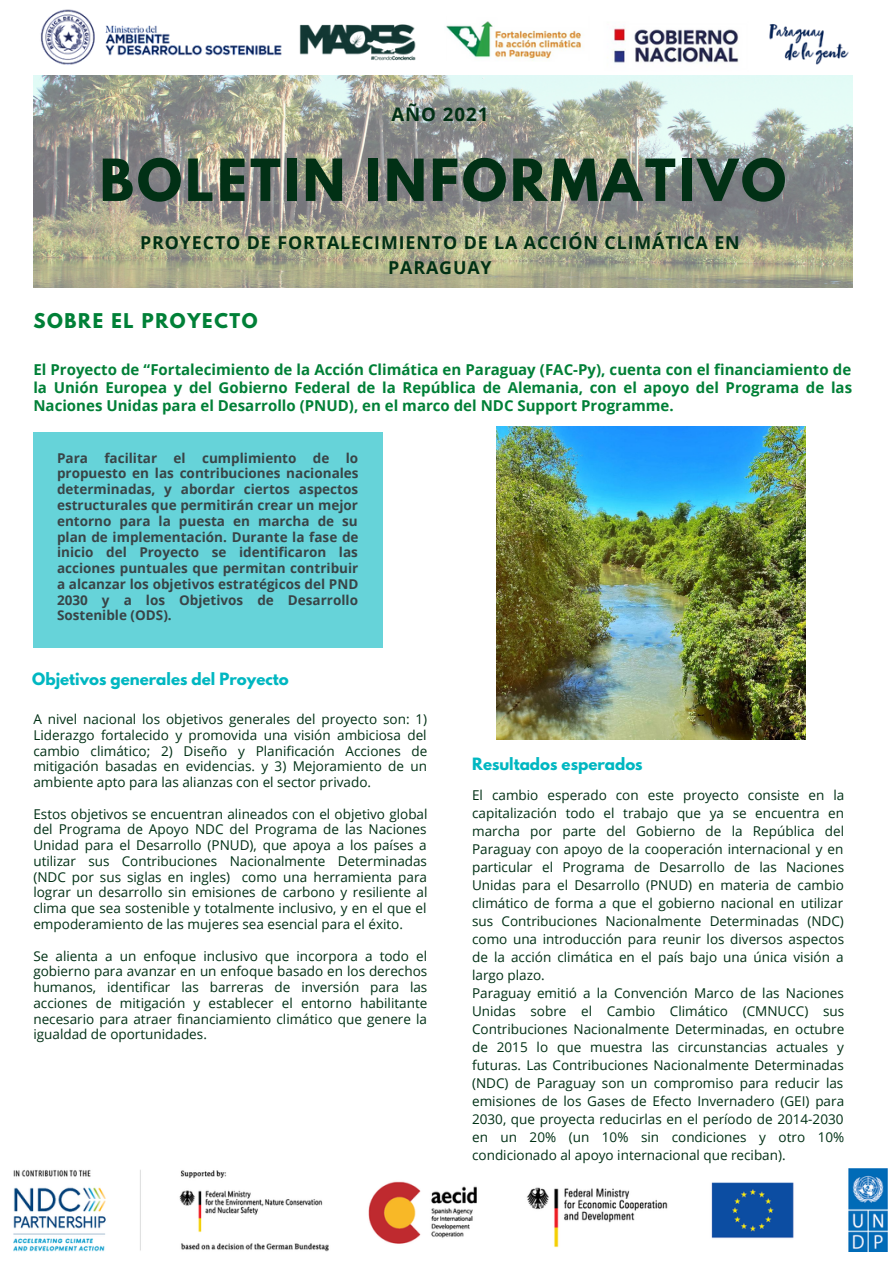
<style>
.page{position:relative;width:894px;height:1264px;background:#fff}
.page>*{position:absolute;margin:0;border:0;box-sizing:border-box;transform-origin:0 0}
.t1{font:700 51.3px "League Spartan";letter-spacing:.06em;color:#013015}
.t2{font:700 18.75px "Open Sans";letter-spacing:.05em;color:#013015}
.t3{font:700 18px "League Spartan";letter-spacing:.09em;color:#008037}
.t4{font:700 17.85px/24.8px "Open Sans";letter-spacing:.05em;color:#013015;text-align:center}
.t5{font:700 15px/18px "Open Sans";color:#008037;text-align:justify}
.t6{font:700 15px "League Spartan";color:#00b7c1}
.t7{font:13.5px/18px "Open Sans";color:#013015;text-align:justify}
.t8{font:700 13.5px/15.8px "Open Sans";color:#394447;text-align:justify}
</style>
<div class="page">
<img style="left:33px;top:83px;width:819px;height:204px">
<img style="left:14px;top:1168px;width:873px;height:83px">
<img style="left:33px;top:9px;width:819px;height:74px">
<div style="left:33px;top:432px;width:349px;height:215px;background:#66d3d9"></div>
<img style="left:496px;top:426px;width:309px;height:313px">
<p class="t2" style="left:391px;top:101px;width:98px">AÑO 2021</p>
<p class="t1" style="left:100px;top:155px;width:687px">BOLETIN INFORMATIVO</p>
<p class="t4" style="left:140px;top:230px;width:601px">PROYECTO DE FORTALECIMIENTO DE LA ACCIÓN CLIMÁTICA EN<br>PARAGUAY</p>
<p class="t3" style="left:33px;top:312px;width:226px">SOBRE EL PROYECTO</p>
<p class="t5" style="left:33px;top:360px;width:820px">El Proyecto de “Fortalecimiento de la Acción Climática en Paraguay (FAC-Py), cuenta con el financiamiento de la Unión Europea y del Gobierno Federal de la República de Alemania, con el apoyo del Programa de las Naciones Unidas para el Desarrollo (PNUD), en el marco del NDC Support Programme.</p>
<p class="t8" style="left:57px;top:449px;width:303px">Para facilitar el cumplimiento de lo propuesto en las contribuciones nacionales determinadas, y abordar ciertos aspectos estructurales que permitirán crear un mejor entorno para la puesta en marcha de su plan de implementación. Durante la fase de inicio del Proyecto se identificaron las acciones puntuales que permitan contribuir a alcanzar los objetivos estratégicos del PND 2030 y a los Objetivos de Desarrollo Sostenible (ODS).</p>
<p class="t6" style="left:32px;top:671px;width:258px">Objetivos generales del Proyecto</p>
<p class="t7" style="left:33px;top:710px;width:395px;line-height:15.8px">A nivel nacional los objetivos generales del proyecto son: 1)<br>Liderazgo fortalecido y promovida una visión ambiciosa del cambio climático; 2) Diseño y Planificación Acciones de mitigación basadas en evidencias. y 3) Mejoramiento de un ambiente apto para las alianzas con el sector privado.</p>
<p class="t7" style="left:33px;top:805px;width:395px;line-height:15.8px">Estos objetivos se encuentran alineados con el objetivo global del Programa de Apoyo NDC del Programa de las Naciones Unidad para el Desarrollo (PNUD), que apoya a los países a utilizar sus Contribuciones Nacionalmente Determinadas (NDC por sus siglas en ingles) como una herramienta para lograr un desarrollo sin emisiones de carbono y resiliente al clima que sea sostenible y totalmente inclusivo, y en el que el empoderamiento de las mujeres sea esencial para el éxito.</p>
<p class="t7" style="left:33px;top:947px;width:395px;line-height:15.8px">Se alienta a un enfoque inclusivo que incorpora a todo el gobierno para avanzar en un enfoque basado en los derechos humanos, identificar las barreras de inversión para las acciones de mitigación y establecer el entorno habilitante necesario para atraer financiamiento climático que genere la igualdad de oportunidades.</p>
<p class="t6" style="left:472px;top:756px;width:172px">Resultados esperados</p>
<p class="t7" style="left:472px;top:785px;width:373px">El cambio esperado con este proyecto consiste en la capitalización todo el trabajo que ya se encuentra en marcha por parte del Gobierno de la República del Paraguay con apoyo de la cooperación internacional y en particular el Programa de Desarrollo de las Naciones Unidas para el Desarrollo (PNUD) en materia de cambio climático de forma a que el gobierno nacional en utilizar sus Contribuciones Nacionalmente Determinadas (NDC) como una introducción para reunir los diversos aspectos de la acción climática en el país bajo una única visión a largo plazo.</p>
<p class="t7" style="left:472px;top:983px;width:373px">Paraguay emitió a la Convención Marco de las Naciones Unidas sobre el Cambio Climático (CMNUCC) sus Contribuciones Nacionalmente Determinadas, en octubre de 2015 lo que muestra las circunstancias actuales y futuras. Las Contribuciones Nacionalmente Determinadas (NDC) de Paraguay son un compromiso para reducir las emisiones de los Gases de Efecto Invernadero (GEI) para 2030, que proyecta reducirlas en el período de 2014-2030 en un 20% (un 10% sin condiciones y otro 10% condicionado al apoyo internacional que reciban).</p>
</div>
